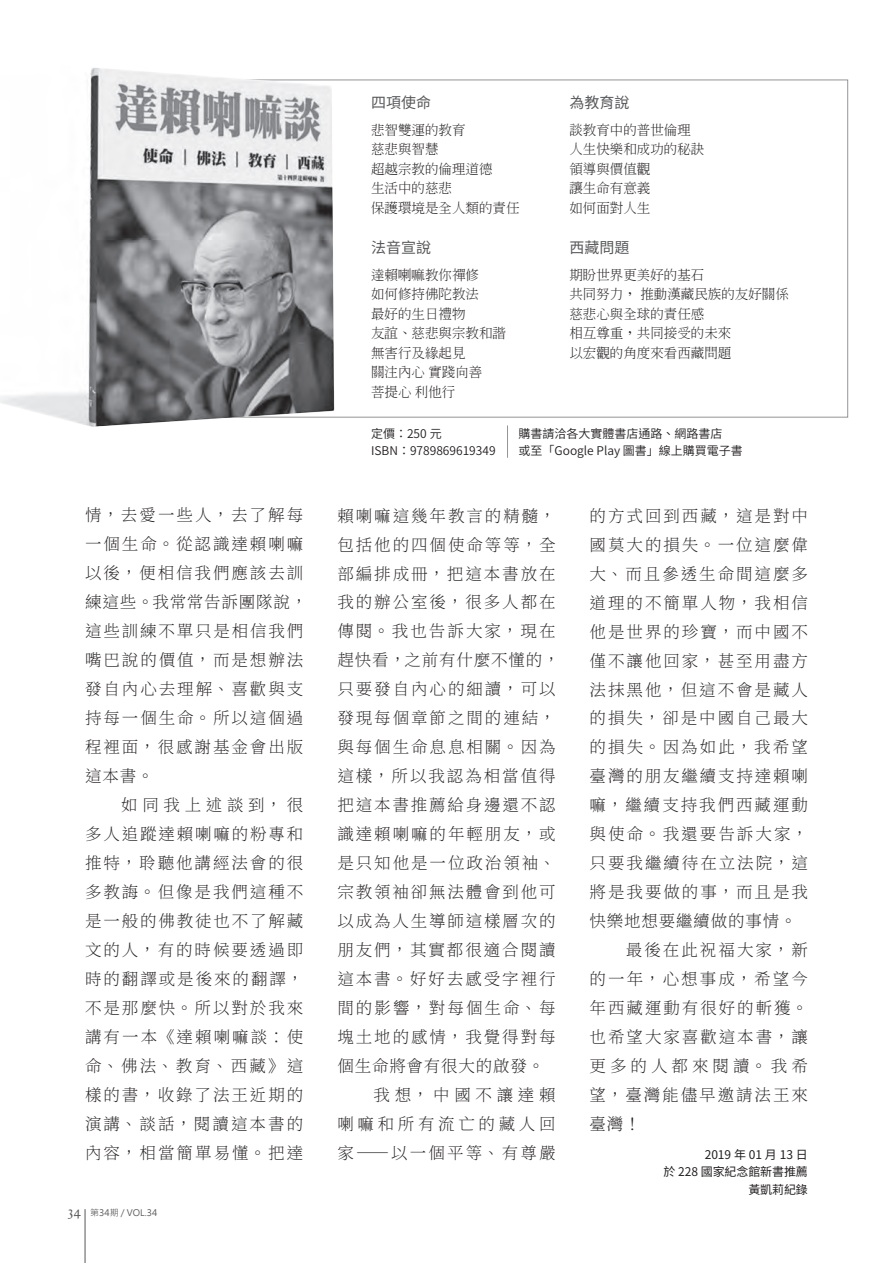
<style>
.page{position:relative;width:893px;height:1263px;background:#fff}
.page>*{position:absolute;margin:0;border:0;box-sizing:border-box;transform-origin:0 0}
.t1{font:200 16.5px/29px "Source Han Serif TC";letter-spacing:.12em;color:#231f20}
.t2{font:200 16.5px "Source Han Serif TC";letter-spacing:.05em;color:#231f20}
.t3{font:200 16.5px "Source Han Serif TC";letter-spacing:.225em;color:#231f20}
.t4{font:200 16.5px "Source Han Serif TC";letter-spacing:.24em;color:#231f20}
.t5{font:200 16.5px "Source Han Serif TC";letter-spacing:.285em;color:#231f20}
.t6{font:15px "Noto Sans CJ Ktc";color:#57585a}
.t7{font:300 13.5px/19.5px "Adobe Ming Std";color:#231f20}
.t8{font:600 12px/16.5px "Noto Sans CJ Ktc";color:#231f20}
.t9{font:12px/17.7px "Noto Sans CJ Ktc";letter-spacing:-.01em;color:#231f20;text-align:right}
.t10{font:9px "Microsoft Jheng Hei";color:#57585a}
.s1{font-family:"Calligraphic 421 BT Roman B";font-size:15px}
</style>
<div class="page">
<img style="left:0;top:68px;width:350px;height:359px">
<hr style="left:507px;top:425px;width:1px;height:33px;background:#939598">
<hr style="left:85px;top:1209px;width:1px;height:54px;background:#57585a">
<p class="t1" style="left:85px;top:501px;width:224px">情，去愛一些人，去了解每一個生命。從認識達賴喇嘛以後，便相信我們應該去訓練這些。我常常告訴團隊說，這些訓練不單只是相信我們嘴巴說的價值，而是想辦法發自內心去理解、喜歡與支持每一個生命。所以這個過程裡面，很感謝基金會出版這本書。</p>
<p class="t1" style="left:85px;top:791px;width:220px;text-align:justify;text-indent:36px">如同我上述談到，很多人追蹤達賴喇嘛的粉專和推特，聆聽他講經法會的很多教誨。但像是我們這種不是一般的佛教徒也不了解藏文的人，有的時候要透過即時的翻譯或是後來的翻譯，不是那麼快。所以對於我來講有一本《達賴喇嘛談：使命、佛法、教育、西藏》這樣的書，收錄了法王近期的演講、談話，閱讀這本書的內容，相當簡單易懂。把達</p>
<p class="t10" style="left:68px;top:1207px;width:90px"><span class="s1">34</span> 第34期 / VOL.34</p>
<p class="t6" style="left:371px;top:94px;width:61px">四項使命</p>
<p class="t7" style="left:371px;top:120px;width:150px">悲智雙運的教育<br>慈悲與智慧<br>超越宗教的倫理道德<br>生活中的慈悲<br>保護環境是全人類的責任</p>
<p class="t6" style="left:371px;top:239px;width:61px">法音宣說</p>
<p class="t7" style="left:371px;top:265px;width:136px">達賴喇嘛教你禪修<br>如何修持佛陀教法<br>最好的生日禮物<br>友誼、慈悲與宗教和諧無害行及緣起見<br>關注內心 實踐向善<br>菩提心 利他行</p>
<p class="t6" style="left:569px;top:94px;width:61px">為教育說</p>
<p class="t7" style="left:569px;top:120px;width:136px">談教育中的普世倫理人生快樂和成功的秘訣領導與價值觀<br>讓生命有意義<br>如何面對人生</p>
<p class="t6" style="left:569px;top:239px;width:61px">西藏問題</p>
<p class="t7" style="left:569px;top:265px;width:221px">期盼世界更美好的基石<br>共同努力， 推動漢藏民族的友好關係慈悲心與全球的責任感<br>相互尊重，共同接受的未來<br>以宏觀的角度來看西藏問題</p>
<p class="t8" style="left:371px;top:426px;width:126px">定價：250 元<br>ISBN：9789869619349</p>
<p class="t8" style="left:519px;top:426px;width:226px">購書請洽各大實體書店通路、網路書店<br>或至「Google Play 圖書」線上購買電子書</p>
<p class="t1" style="left:337px;top:501px;width:220px">賴喇嘛這幾年教言的精髓，</p>
<p class="t1" style="left:337px;top:530px;width:220px">包括他的四個使命等等，全</p>
<p class="t1" style="left:337px;top:559px;width:220px">部編排成冊，把這本書放在</p>
<p class="t1" style="left:337px;top:588px;width:220px">我的辦公室後，很多人都在</p>
<p class="t1" style="left:337px;top:617px;width:220px">傳閱。我也告訴大家，現在</p>
<p class="t2" style="left:337px;top:651px;width:224px">趕快看，之前有什麼不懂的，</p>
<p class="t1" style="left:337px;top:675px;width:220px">只要發自內心的細讀，可以</p>
<p class="t1" style="left:337px;top:704px;width:220px">發現每個章節之間的連結，</p>
<p class="t1" style="left:337px;top:733px;width:220px">與每個生命息息相關。因為</p>
<p class="t1" style="left:337px;top:762px;width:220px">這樣，所以我認為相當值得</p>
<p class="t1" style="left:337px;top:791px;width:220px">把這本書推薦給身邊還不認</p>
<p class="t1" style="left:337px;top:820px;width:220px">識達賴喇嘛的年輕朋友，或</p>
<p class="t1" style="left:337px;top:849px;width:220px">是只知他是一位政治領袖、</p>
<p class="t1" style="left:337px;top:878px;width:220px">宗教領袖卻無法體會到他可</p>
<p class="t1" style="left:337px;top:907px;width:220px">以成為人生導師這樣層次的</p>
<p class="t1" style="left:337px;top:936px;width:220px">朋友們，其實都很適合閱讀</p>
<p class="t1" style="left:337px;top:965px;width:220px">這本書。好好去感受字裡行</p>
<p class="t1" style="left:337px;top:994px;width:220px">間的影響，對每個生命、每</p>
<p class="t1" style="left:337px;top:1023px;width:220px">塊土地的感情，我覺得對每</p>
<p class="t2" style="left:337px;top:1056px;width:209px">個生命將會有很大的啟發。</p>
<p class="t5" style="left:373px;top:1085px;width:184px">我想，中國不讓達賴</p>
<p class="t3" style="left:337px;top:1114px;width:220px">喇嘛和所有流亡的藏人回</p>
<p class="t1" style="left:337px;top:1138px;width:220px">家――以一個平等、有尊嚴</p>
<p class="t1" style="left:590px;top:502px;width:220px">的方式回到西藏，這是對中</p>
<p class="t1" style="left:590px;top:530px;width:220px">國莫大的損失。一位這麼偉</p>
<p class="t1" style="left:590px;top:559px;width:220px">大、而且參透生命間這麼多</p>
<p class="t1" style="left:590px;top:588px;width:220px">道理的不簡單人物，我相信</p>
<p class="t1" style="left:590px;top:617px;width:220px">他是世界的珍寶，而中國不</p>
<p class="t1" style="left:590px;top:646px;width:220px">僅不讓他回家，甚至用盡方</p>
<p class="t1" style="left:590px;top:675px;width:220px">法抹黑他，但這不會是藏人</p>
<p class="t1" style="left:590px;top:704px;width:220px">的損失，卻是中國自己最大</p>
<p class="t1" style="left:590px;top:733px;width:220px">的損失。因為如此，我希望</p>
<p class="t1" style="left:590px;top:762px;width:220px">臺灣的朋友繼續支持達賴喇</p>
<p class="t1" style="left:590px;top:791px;width:220px">嘛，繼續支持我們西藏運動</p>
<p class="t1" style="left:590px;top:820px;width:220px">與使命。我還要告訴大家，</p>
<p class="t1" style="left:590px;top:849px;width:220px">只要我繼續待在立法院，這</p>
<p class="t1" style="left:590px;top:878px;width:220px">將是我要做的事，而且是我</p>
<p class="t2" style="left:590px;top:912px;width:209px">快樂地想要繼續做的事情。</p>
<p class="t1" style="left:626px;top:936px;width:184px">最後在此祝福大家，新</p>
<p class="t1" style="left:590px;top:965px;width:220px">的一年，心想事成，希望今</p>
<p class="t1" style="left:590px;top:994px;width:220px">年西藏運動有很好的斬獲。</p>
<p class="t1" style="left:590px;top:1023px;width:220px">也希望大家喜歡這本書，讓</p>
<p class="t4" style="left:590px;top:1057px;width:220px">更多的人都來閱讀。我希</p>
<p class="t1" style="left:590px;top:1081px;width:220px">望，臺灣能儘早邀請法王來</p>
<p class="t1" style="left:590px;top:1110px;width:53px">臺灣！</p>
<p class="t9" style="left:663px;top:1146px;width:146px">2019 年 01 月 13 日<br>於 228 國家紀念館新書推薦黃凱莉紀錄</p>
</div>
